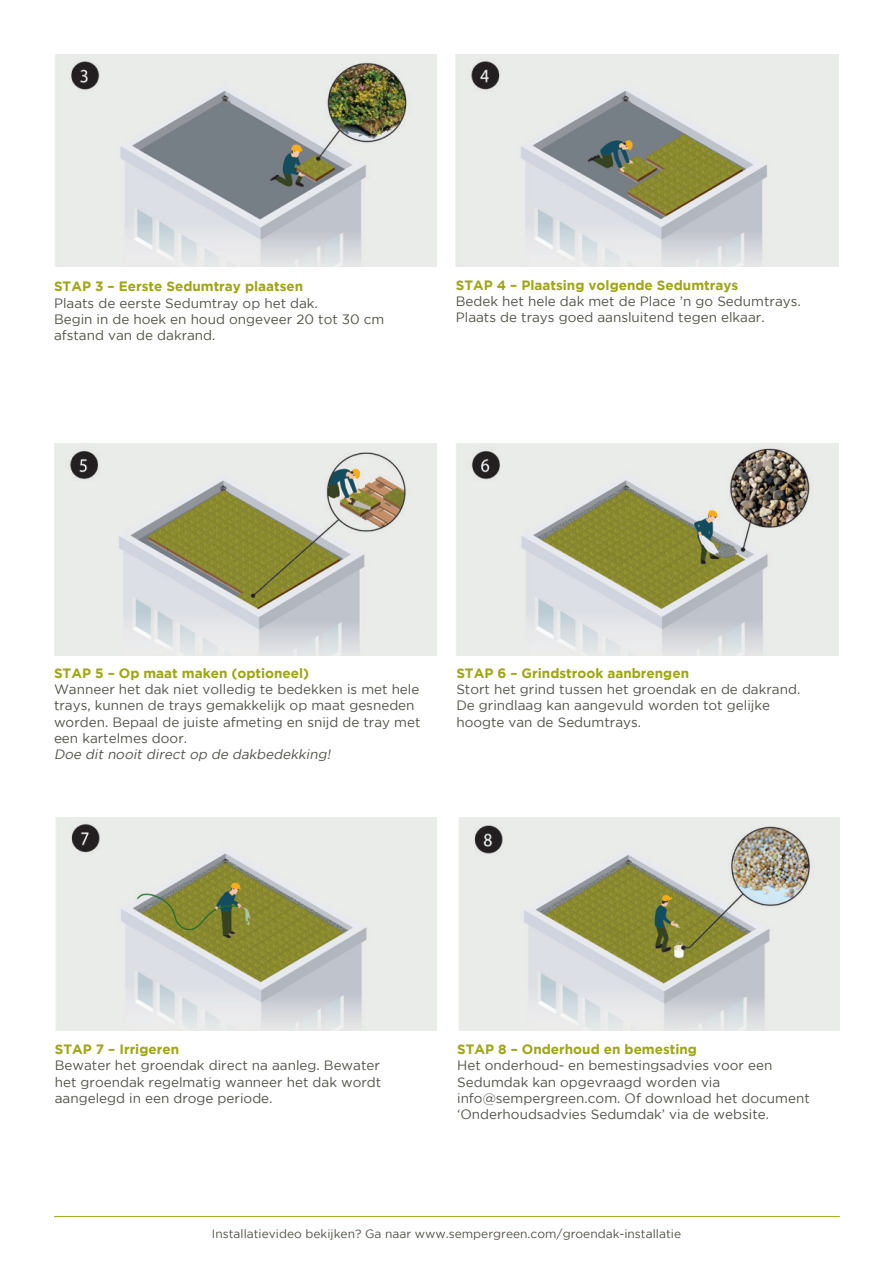
<style>
.page{position:relative;width:893px;height:1263px;background:#fff}
.page>*{position:absolute;margin:0;border:0;box-sizing:border-box;transform-origin:0 0}
.t1{font:13.5px/16.2px "Gotham";color:#535249}
.t2{font:700 13.5px "Gotham";color:#9ea615}
.t3{font:italic 13.5px "Gotham";color:#535249}
.t4{font:12px "Gotham";color:#535249}
</style>
<div class="page">
<img style="left:456px;top:443px;width:382px;height:213px">
<img style="left:56px;top:817px;width:381px;height:213px">
<img style="left:456px;top:54px;width:382px;height:213px">
<img style="left:54px;top:443px;width:383px;height:213px">
<hr style="left:54px;top:1216px;width:786px;height:1px;background:#9ea615">
<img style="left:55px;top:54px;width:382px;height:213px">
<img style="left:459px;top:817px;width:381px;height:213px">
<p class="t2" style="left:54px;top:279px;width:251px">STAP 3 – Eerste Sedumtray plaatsen</p>
<p class="t1" style="left:54px;top:295px;width:332px">Plaats de eerste Sedumtray op het dak.<br>Begin in de hoek en houd ongeveer 20 tot 30 cm afstand van de dakrand.</p>
<p class="t2" style="left:456px;top:277px;width:284px">STAP 4 – Plaatsing volgende Sedumtrays</p>
<p class="t1" style="left:456px;top:293px;width:347px">Bedek het hele dak met de Place ’n go Sedumtrays.<br>Plaats de trays goed aansluitend tegen elkaar.</p>
<p class="t2" style="left:54px;top:665px;width:257px">STAP 5 – Op maat maken (optioneel)</p>
<p class="t1" style="left:54px;top:681px;width:368px">Wanneer het dak niet volledig te bedekken is met hele trays, kunnen de trays gemakkelijk op maat gesneden worden. Bepaal de juiste afmeting en snijd de tray met een kartelmes door.</p>
<p class="t3" style="left:54px;top:747px;width:280px">Doe dit nooit direct op de dakbedekking!</p>
<p class="t2" style="left:456px;top:665px;width:234px">STAP 6 – Grindstrook aanbrengen</p>
<p class="t1" style="left:456px;top:681px;width:345px">Stort het grind tussen het groendak en de dakrand.<br>De grindlaag kan aangevuld worden tot gelijke hoogte van de Sedumtrays.</p>
<p class="t2" style="left:55px;top:1042px;width:126px">STAP 7 – Irrigeren</p>
<p class="t1" style="left:55px;top:1057px;width:328px;text-align:justify">Bewater het groendak direct na aanleg. Bewater het groendak regelmatig wanneer het dak wordt aangelegd in een droge periode.</p>
<p class="t2" style="left:457px;top:1042px;width:241px">STAP 8 – Onderhoud en bemesting</p>
<p class="t1" style="left:457px;top:1057px;width:354px">Het onderhoud- en bemestingsadvies voor een Sedumdak kan opgevraagd worden via info@sempergreen.com. Of download het document ‘Onderhoudsadvies Sedumdak’ via de website.</p>
<p class="t4" style="left:212px;top:1227px;width:471px">Installatievideo bekijken? Ga naar www.sempergreen.com/groendak-installatie</p>
</div>
